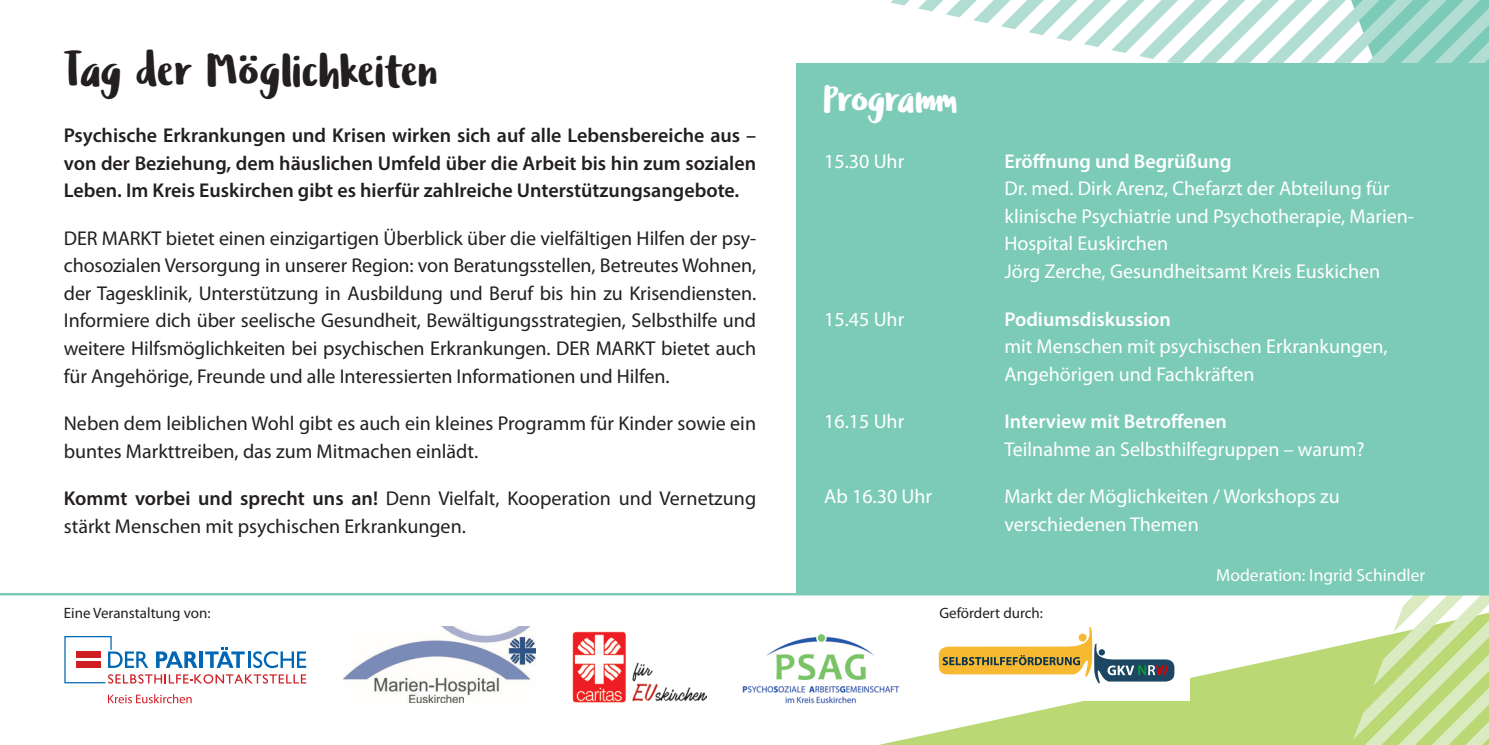
<style>
.page{position:relative;width:1489px;height:745px;background:#fff}
.page>*{position:absolute;margin:0;border:0;box-sizing:border-box;transform-origin:0 0}
.t1{font:47.5px "Ludicrous";color:#231f20}
.t2{font:40px "Ludicrous";letter-spacing:-.045em;color:#fff}
.t3{font:20px/27.5px "Myriad Pro";color:#231f20}
.t4{font:20px/27.5px "Myriad Pro";color:#fff}
.t5{font:600 20px/27.5px "Myriad Pro";color:#231f20;text-align:justify}
.t6{font:600 20px "Myriad Pro";color:#fff}
.t7{font:17.5px "Myriad Pro";color:#fff}
.t8{font:15px "Myriad Pro";color:#231f20}
.s1{font-weight:600}
</style>
<div class="page">
<svg style="left:814px;top:595px;width:426px;height:149px"></svg>
<svg style="left:1240px;top:595px;width:110px;height:149px;fill:#bad874"></svg>
<svg style="left:891px;top:0;width:597px;height:64px"></svg>
<svg style="left:907px;top:7px;width:581px;height:57px"></svg>
<svg style="left:924px;top:24px;width:564px;height:40px"></svg>
<svg style="left:814px;top:607px;width:69px;height:137px"></svg>
<svg style="left:1350px;top:595px;width:138px;height:149px"></svg>
<div style="left:796px;top:64px;width:692px;height:528px;background:#7ccbb7"></div>
<svg style="left:64px;top:636px;width:242px;height:47px"></svg>
<svg style="left:108px;top:694px;width:84px;height:9px"></svg>
<img style="left:343px;top:626px;width:192px;height:75px">
<hr style="left:0;top:592px;width:1488px;height:3px;background:#7ccbb7">
<img style="left:572px;top:631px;width:134px;height:71px">
<img style="left:742px;top:632px;width:161px;height:74px">
<img style="left:927px;top:626px;width:262px;height:73px">
<img style="left:938px;top:626px;width:154px;height:50px">
<img style="left:1094px;top:643px;width:80px;height:40px">
<img style="left:1107px;top:664px;width:61px;height:10px">
<img style="left:942px;top:654px;width:137px;height:11px">
<p class="t1" style="left:64px;top:38px;width:376px">Tag der Möglichkeiten</p>
<p class="t5" style="left:64px;top:121px;width:693px">Psychische Erkrankungen und Krisen wirken sich auf alle Lebensbereiche aus – von der Beziehung, dem häuslichen Umfeld über die Arbeit bis hin zum sozialen Leben. Im Kreis Euskirchen gibt es hierfür zahlreiche Unterstützungsangebote.</p>
<p class="t3" style="left:64px;top:224px;width:694px;text-align:justify">DER MARKT bietet einen einzigartigen Überblick über die vielfältigen Hilfen der psy&shy;chosozialen Versorgung in unserer Region: von Beratungsstellen, Betreutes Wohnen, der Tagesklinik, Unterstützung in Ausbildung und Beruf bis hin zu Krisendiensten.<br>Informiere dich über seelische Gesundheit, Bewältigungsstrategien, Selbsthilfe und weitere Hilfsmöglichkeiten bei psychischen Erkrankungen. DER MARKT bietet auch für Angehörige, Freunde und alle Interessierten Informationen und Hilfen.</p>
<p class="t3" style="left:64px;top:409px;width:693px">Neben dem leiblichen Wohl gibt es auch ein kleines Programm für Kinder sowie ein buntes Markttreiben, das zum Mitmachen einlädt.</p>
<p class="t3" style="left:64px;top:484px;width:694px"><span class="s1">Kommt vorbei und sprecht uns an!</span> Denn Vielfalt, Kooperation und Vernetzung stärkt Menschen mit psychischen Erkrankungen.</p>
<p class="t8" style="left:64px;top:603px;width:148px">Eine Veranstaltung von:</p>
<p class="t2" style="left:824px;top:71px;width:135px">Programm</p>
<p class="t4" style="left:824px;top:147px;width:81px">15.30 Uhr</p>
<p class="t6" style="left:1004px;top:148px;width:228px">Eröffnung und Begrüßung</p>
<p class="t4" style="left:1004px;top:174px;width:386px">Dr. med. Dirk Arenz, Chefarzt der Abteilung für</p>
<p class="t4" style="left:1004px;top:202px;width:411px">klinische Psychiatrie und Psychotherapie, Marien-<br>Hospital Euskirchen</p>
<p class="t4" style="left:1004px;top:257px;width:377px">Jörg Zerche, Gesundheitsamt Kreis Euskichen</p>
<p class="t4" style="left:824px;top:304px;width:81px">15.45 Uhr</p>
<p class="t6" style="left:1004px;top:306px;width:168px">Podiumsdiskussion</p>
<p class="t4" style="left:1004px;top:332px;width:385px">mit Menschen mit psychischen Erkrankungen,</p>
<p class="t4" style="left:1004px;top:359px;width:252px">Angehörigen und Fachkräften</p>
<p class="t4" style="left:824px;top:407px;width:81px">16.15 Uhr</p>
<p class="t6" style="left:1004px;top:408px;width:224px">Interview mit Betroffenen</p>
<p class="t4" style="left:1004px;top:434px;width:362px">Teilnahme an Selbsthilfegruppen – warum?</p>
<p class="t4" style="left:824px;top:482px;width:109px">Ab 16.30 Uhr</p>
<p class="t4" style="left:1004px;top:482px;width:337px">Markt der Möglichkeiten / Workshops zu</p>
<p class="t4" style="left:1004px;top:509px;width:196px">verschiedenen Themen</p>
<p class="t7" style="left:1216px;top:563px;width:210px">Moderation: Ingrid Schindler</p>
<p class="t8" style="left:939px;top:603px;width:105px">Gefördert durch:</p>
</div>
